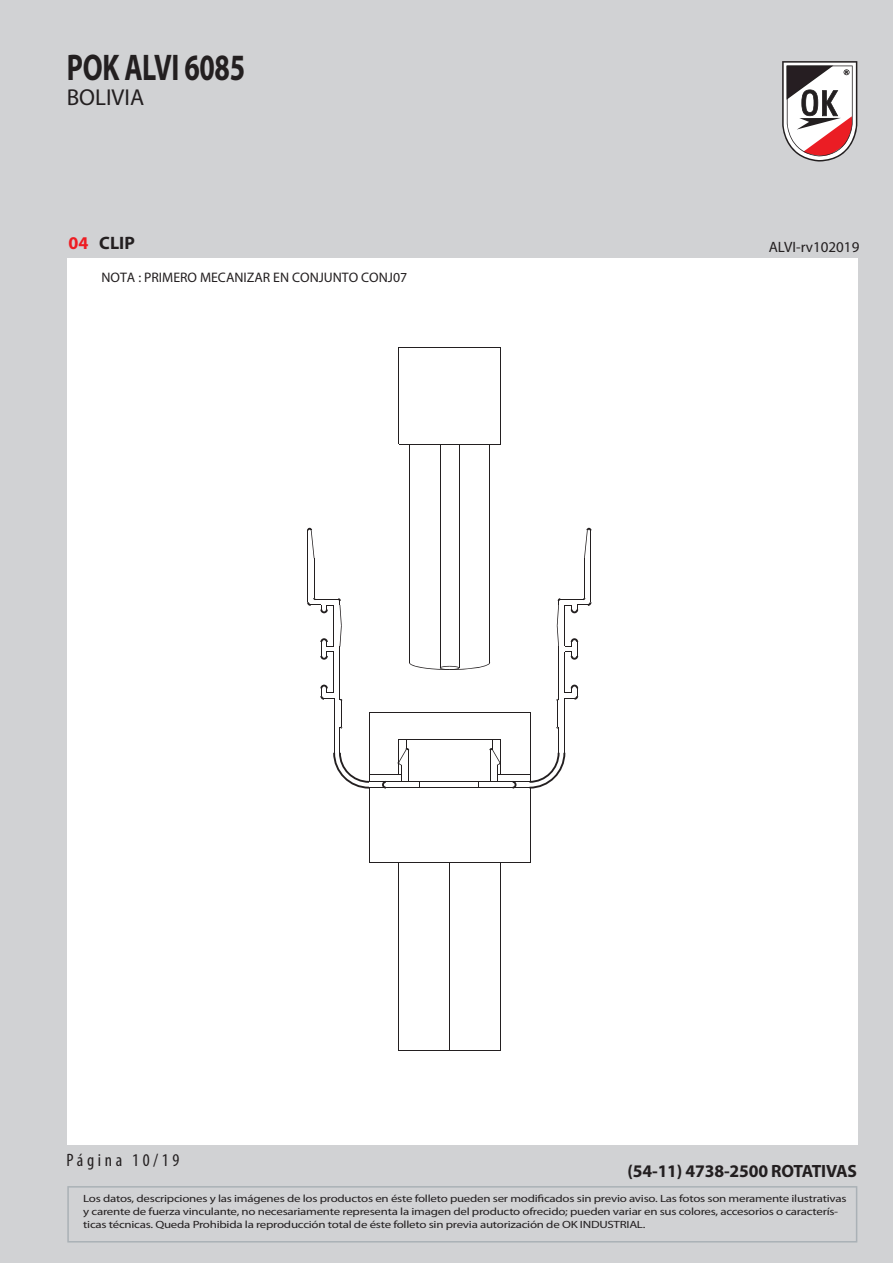
<style>
.page{position:relative;width:893px;height:1263px;background:#d1d2d4}
.page>*{position:absolute;margin:0;border:0;box-sizing:border-box;transform-origin:0 0}
.t1{font:700 37.2px "Myriad Pro";letter-spacing:-.015em;color:#231f20;scale:.75 1}
.t2{font:23.1px "Myriad Pro";color:#231f20}
.t3{font:condensed 18px "Myriad Pro";letter-spacing:.2em;color:#231f20}
.t4{font:700 18px "Myriad Pro";color:#231f20}
.t5{font:700 17.85px "Myriad Pro";letter-spacing:-.01em;color:#231f20}
.t6{font:15px "Myriad Pro";color:#231f20}
.t7{font:13.8px "Arial";color:#231f20}
.t8{font:10.5px/12.6px "Myriad Pro";letter-spacing:-.02em;color:#231f20;scale:1.23 1}
.s1{color:#ee1d23}
</style>
<div class="page">
<svg style="left:67px;top:1186px;width:790px;height:57px"></svg>
<div style="left:67px;top:258px;width:790px;height:887px;background:#fff"></div>
<svg style="left:782px;top:61px;width:75px;height:101px;background:#bba4a5"></svg>
<hr style="left:399px;top:1050px;width:102px;height:1px;background:#231f20">
<hr style="left:369px;top:862px;width:161px;height:1px;background:#231f20">
<hr style="left:308px;top:530px;width:1px;height:72px;background:#231f20">
<hr style="left:314px;top:558px;width:1px;height:40px;background:#231f20">
<hr style="left:333px;top:652px;width:1px;height:40px;background:#231f20">
<hr style="left:339px;top:647px;width:1px;height:53px;background:#231f20">
<hr style="left:369px;top:788px;width:1px;height:75px;background:#231f20">
<hr style="left:369px;top:713px;width:1px;height:69px;background:#231f20">
<hr style="left:369px;top:787px;width:144px;height:1px;background:#231f20">
<hr style="left:369px;top:781px;width:160px;height:1px;background:#231f20">
<hr style="left:369px;top:774px;width:32px;height:1px;background:#231f20">
<hr style="left:497px;top:774px;width:33px;height:1px;background:#231f20">
<hr style="left:398px;top:348px;width:1px;height:96px;background:#231f20">
<hr style="left:398px;top:863px;width:1px;height:188px;background:#231f20">
<hr style="left:409px;top:444px;width:1px;height:218px;background:#231f20">
<hr style="left:399px;top:739px;width:102px;height:1px;background:#231f20">
<hr style="left:449px;top:863px;width:1px;height:188px;background:#231f20">
<hr style="left:369px;top:712px;width:161px;height:1px;background:#231f20">
<hr style="left:489px;top:444px;width:1px;height:218px;background:#231f20">
<hr style="left:500px;top:348px;width:1px;height:96px;background:#231f20">
<hr style="left:500px;top:863px;width:1px;height:188px;background:#231f20">
<svg style="left:409px;top:662px;width:81px;height:8px"></svg>
<hr style="left:530px;top:788px;width:1px;height:75px;background:#231f20">
<hr style="left:558px;top:647px;width:1px;height:53px;background:#231f20">
<hr style="left:564px;top:652px;width:1px;height:40px;background:#231f20">
<hr style="left:584px;top:558px;width:1px;height:40px;background:#231f20">
<hr style="left:590px;top:530px;width:1px;height:72px;background:#231f20">
<hr style="left:399px;top:444px;width:102px;height:1px;background:#231f20">
<hr style="left:399px;top:347px;width:102px;height:1px;background:#231f20">
<svg style="left:513px;top:782px;width:3px;height:7px"></svg>
<svg style="left:382px;top:782px;width:4px;height:7px"></svg>
<svg style="left:307px;top:528px;width:7px;height:30px"></svg>
<svg style="left:584px;top:528px;width:7px;height:30px"></svg>
<svg style="left:307px;top:598px;width:35px;height:62px"></svg>
<svg style="left:489px;top:740px;width:12px;height:41px"></svg>
<svg style="left:398px;top:739px;width:11px;height:42px"></svg>
<svg style="left:557px;top:598px;width:34px;height:62px"></svg>
<svg style="left:320px;top:685px;width:49px;height:104px"></svg>
<svg style="left:529px;top:685px;width:49px;height:104px"></svg>
<hr style="left:479px;top:787px;width:50px;height:1px;background:#231f20">
<hr style="left:440px;top:444px;width:1px;height:224px;background:#231f20">
<hr style="left:459px;top:444px;width:1px;height:224px;background:#231f20">
<h1 class="t1" style="left:67px;top:44px;width:239px">POK ALVI 6085</h1>
<h2 class="t2" style="left:67px;top:83px;width:79px">BOLIVIA</h2>
<h3 class="t4" style="left:68px;top:231px;width:68px"><span class="s1">04</span> CLIP</h3>
<h3 class="t7" style="left:101px;top:269px;width:307px">NOTA : PRIMERO MECANIZAR EN CONJUNTO CONJ07</h3>
<h3 class="t6" style="left:769px;top:238px;width:92px">ALVI-rv102019</h3>
<h3 class="t3" style="left:67px;top:1149px;width:114px">Página 10/19</h3>
<h3 class="t5" style="left:628px;top:1159px;width:231px">(54-11) 4738-2500 ROTATIVAS</h3>
<p class="t8" style="left:83px;top:1192px;width:622px">Los datos, descripciones y las imágenes de los productos en éste folleto pueden ser modi cados sin previo aviso. Las fotos son meramente ilustrativas y carente de fuerza vinculante, no necesariamente representa la imagen del producto ofrecido; pueden variar en sus colores, accesorios o caracterís&shy;ticas técnicas. Queda Prohibida la reproducción total de éste folleto sin previa autorización de OK INDUSTRIAL.</p>
</div>
